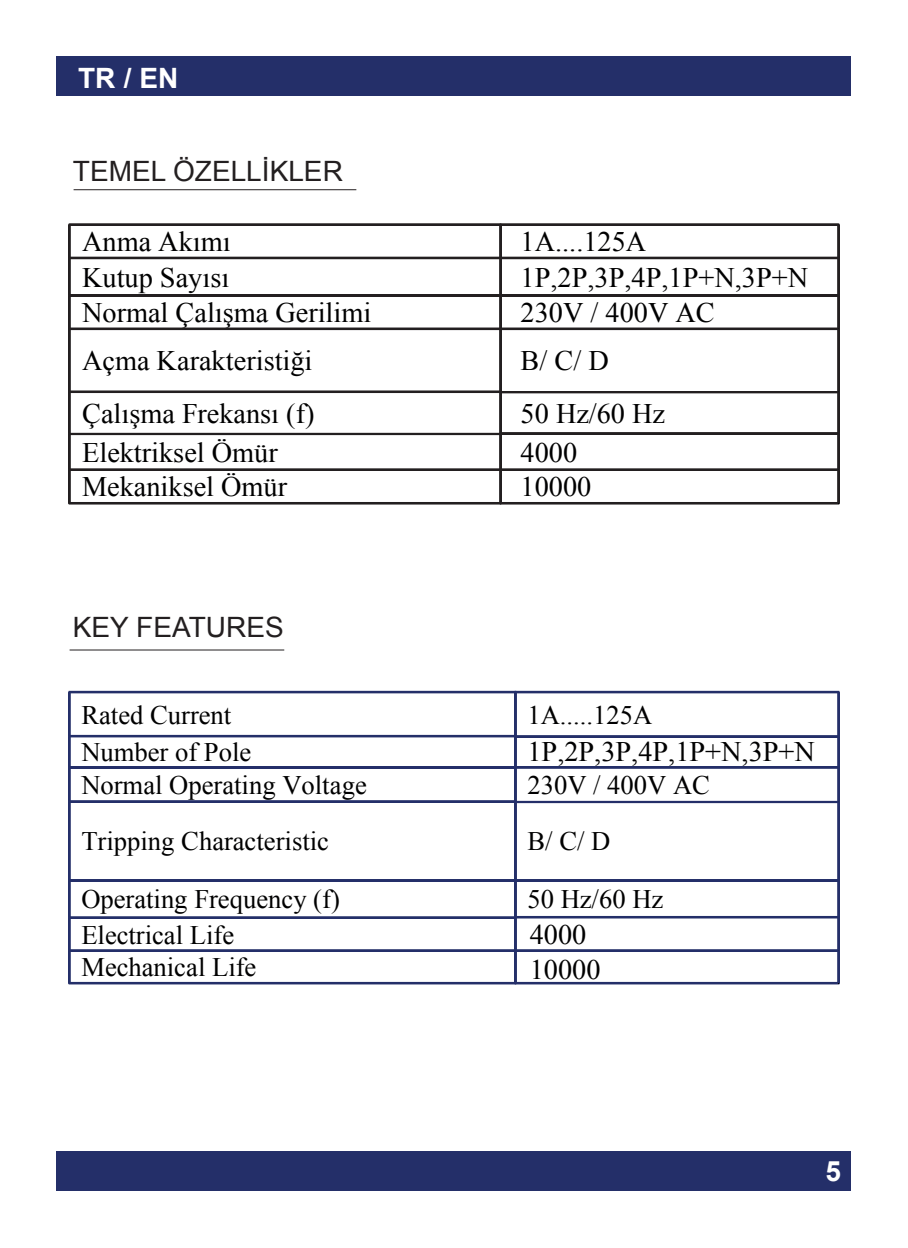
<style>
.page{position:relative;width:908px;height:1248px;background:#fff}
.page>*{position:absolute;margin:0;border:0;box-sizing:border-box;transform-origin:0 0}
.t1{font:28.4px/34.8px "Times New Roman";color:#000001}
.t2{font:28px "Arial";color:#231f20}
.t3{font:700 28px "Arial";color:#fff}
.t4{font:26.8px/32.8px "Times New Roman";color:#000001}
</style>
<div class="page">
<div style="left:57px;top:1150px;width:793px;height:40px;background:#242f69"></div>
<div style="left:57px;top:56px;width:793px;height:40px;background:#242f69"></div>
<hr style="left:74px;top:189px;width:282px;height:1px;background:#231f20">
<hr style="left:70px;top:649px;width:214px;height:1px;background:#231f20">
<div style="left:69px;top:223px;width:432px;height:3px;border:2px solid #231f20"></div>
<div style="left:499px;top:223px;width:339px;height:3px;border:2px solid #231f20"></div>
<div style="left:68px;top:224px;width:3px;height:35px;border:2px solid #231f20"></div>
<div style="left:499px;top:224px;width:2px;height:35px;border:2px solid #231f20"></div>
<div style="left:836px;top:224px;width:3px;height:35px;border:2px solid #231f20"></div>
<div style="left:70px;top:258px;width:430px;height:37px;background:linear-gradient(to right,#fff,#fff)"></div>
<div style="left:82px;top:261px;width:406px;height:32px;background:#fff"></div>
<div style="left:69px;top:257px;width:432px;height:2px;border:2px solid #231f20"></div>
<div style="left:499px;top:257px;width:339px;height:2px;border:2px solid #231f20"></div>
<div style="left:68px;top:257px;width:3px;height:39px;border:2px solid #231f20"></div>
<div style="left:499px;top:257px;width:2px;height:39px;border:2px solid #231f20"></div>
<div style="left:836px;top:257px;width:3px;height:39px;border:2px solid #231f20"></div>
<div style="left:69px;top:294px;width:432px;height:3px;border:2px solid #231f20"></div>
<div style="left:499px;top:294px;width:339px;height:3px;border:2px solid #231f20"></div>
<div style="left:68px;top:295px;width:3px;height:34px;border:2px solid #231f20"></div>
<div style="left:499px;top:295px;width:2px;height:34px;border:2px solid #231f20"></div>
<div style="left:836px;top:295px;width:3px;height:34px;border:2px solid #231f20"></div>
<div style="left:69px;top:327px;width:432px;height:3px;border:2px solid #231f20"></div>
<div style="left:499px;top:327px;width:339px;height:3px;border:2px solid #231f20"></div>
<div style="left:68px;top:328px;width:3px;height:64px;border:2px solid #231f20"></div>
<div style="left:499px;top:328px;width:2px;height:64px;border:2px solid #231f20"></div>
<div style="left:836px;top:328px;width:3px;height:64px;border:2px solid #231f20"></div>
<div style="left:69px;top:390px;width:432px;height:3px;border:2px solid #231f20"></div>
<div style="left:499px;top:391px;width:339px;height:2px;border:2px solid #231f20"></div>
<div style="left:68px;top:391px;width:3px;height:43px;border:2px solid #231f20"></div>
<div style="left:499px;top:391px;width:2px;height:43px;border:2px solid #231f20"></div>
<div style="left:836px;top:391px;width:3px;height:43px;border:2px solid #231f20"></div>
<div style="left:69px;top:433px;width:432px;height:2px;border:2px solid #231f20"></div>
<div style="left:499px;top:432px;width:339px;height:3px;border:2px solid #231f20"></div>
<div style="left:68px;top:433px;width:3px;height:37px;border:2px solid #231f20"></div>
<div style="left:499px;top:433px;width:2px;height:37px;border:2px solid #231f20"></div>
<div style="left:836px;top:433px;width:3px;height:37px;border:2px solid #231f20"></div>
<div style="left:69px;top:468px;width:432px;height:3px;border:2px solid #231f20"></div>
<div style="left:499px;top:468px;width:339px;height:3px;border:2px solid #231f20"></div>
<div style="left:68px;top:469px;width:3px;height:35px;border:2px solid #231f20"></div>
<div style="left:69px;top:502px;width:432px;height:2px;border:2px solid #231f20"></div>
<div style="left:499px;top:469px;width:2px;height:35px;border:2px solid #231f20"></div>
<div style="left:499px;top:502px;width:339px;height:2px;border:2px solid #231f20"></div>
<div style="left:836px;top:469px;width:3px;height:35px;border:2px solid #231f20"></div>
<div style="left:69px;top:690px;width:447px;height:3px;border:2px solid #242f69"></div>
<div style="left:514px;top:690px;width:324px;height:3px;border:2px solid #242f69"></div>
<div style="left:68px;top:691px;width:3px;height:45px;border:2px solid #242f69"></div>
<div style="left:514px;top:691px;width:2px;height:45px;border:2px solid #242f69"></div>
<div style="left:836px;top:691px;width:3px;height:45px;border:2px solid #242f69"></div>
<div style="left:69px;top:734px;width:447px;height:3px;border:2px solid #242f69"></div>
<div style="left:514px;top:735px;width:324px;height:2px;border:2px solid #242f69"></div>
<div style="left:68px;top:735px;width:3px;height:33px;border:2px solid #242f69"></div>
<div style="left:514px;top:735px;width:2px;height:33px;border:2px solid #242f69"></div>
<div style="left:836px;top:735px;width:3px;height:33px;border:2px solid #242f69"></div>
<div style="left:70px;top:767px;width:445px;height:34px;background:linear-gradient(to bottom,#fff,#fff)"></div>
<div style="left:81px;top:769px;width:422px;height:31px;background:#fff"></div>
<div style="left:515px;top:767px;width:322px;height:34px;background:linear-gradient(to bottom,#fff,#fff)"></div>
<div style="left:527px;top:769px;width:299px;height:31px;background:#fff"></div>
<div style="left:69px;top:766px;width:447px;height:2px;border:2px solid #242f69"></div>
<div style="left:514px;top:766px;width:324px;height:2px;border:2px solid #242f69"></div>
<div style="left:68px;top:766px;width:3px;height:36px;border:2px solid #242f69"></div>
<div style="left:514px;top:766px;width:2px;height:36px;border:2px solid #242f69"></div>
<div style="left:836px;top:766px;width:3px;height:36px;border:2px solid #242f69"></div>
<div style="left:69px;top:800px;width:447px;height:2px;border:2px solid #242f69"></div>
<div style="left:514px;top:800px;width:324px;height:3px;border:2px solid #242f69"></div>
<div style="left:68px;top:801px;width:3px;height:79px;border:2px solid #242f69"></div>
<div style="left:514px;top:801px;width:2px;height:79px;border:2px solid #242f69"></div>
<div style="left:836px;top:801px;width:3px;height:79px;border:2px solid #242f69"></div>
<div style="left:70px;top:880px;width:445px;height:36px;background:linear-gradient(to right,#fff,#fff)"></div>
<div style="left:81px;top:883px;width:422px;height:30px;background:#fff"></div>
<div style="left:515px;top:880px;width:322px;height:36px;background:linear-gradient(to right,#fff,#fff)"></div>
<div style="left:527px;top:883px;width:299px;height:30px;background:#fff"></div>
<div style="left:69px;top:879px;width:447px;height:2px;border:2px solid #242f69"></div>
<div style="left:514px;top:879px;width:324px;height:2px;border:2px solid #242f69"></div>
<div style="left:68px;top:879px;width:3px;height:38px;border:2px solid #242f69"></div>
<div style="left:514px;top:879px;width:2px;height:38px;border:2px solid #242f69"></div>
<div style="left:836px;top:879px;width:3px;height:38px;border:2px solid #242f69"></div>
<div style="left:69px;top:916px;width:447px;height:2px;border:2px solid #242f69"></div>
<div style="left:514px;top:915px;width:324px;height:3px;border:2px solid #242f69"></div>
<div style="left:68px;top:916px;width:3px;height:35px;border:2px solid #242f69"></div>
<div style="left:514px;top:916px;width:2px;height:35px;border:2px solid #242f69"></div>
<div style="left:836px;top:916px;width:3px;height:35px;border:2px solid #242f69"></div>
<div style="left:69px;top:949px;width:447px;height:2px;border:2px solid #242f69"></div>
<div style="left:514px;top:949px;width:324px;height:2px;border:2px solid #242f69"></div>
<div style="left:68px;top:950px;width:3px;height:33px;border:2px solid #242f69"></div>
<div style="left:69px;top:981px;width:447px;height:3px;border:2px solid #242f69"></div>
<div style="left:514px;top:950px;width:2px;height:33px;border:2px solid #242f69"></div>
<div style="left:514px;top:981px;width:324px;height:3px;border:2px solid #242f69"></div>
<div style="left:836px;top:950px;width:3px;height:33px;border:2px solid #242f69"></div>
<p class="t3" style="left:78px;top:60px;width:102px">TR / EN</p>
<p class="t2" style="left:73px;top:153px;width:271px">TEMEL ÖZELLİKLER</p>
<p class="t1" style="left:82px;top:224px;width:150px">Anma Akımı</p>
<p class="t1" style="left:520px;top:224px;width:127px">1A....125A</p>
<p class="t1" style="left:82px;top:259px;width:148px">Kutup Sayısı</p>
<p class="t1" style="left:520px;top:259px;width:289px">1P,2P,3P,4P,1P+N,3P+N</p>
<p class="t1" style="left:82px;top:295px;width:290px">Normal Çalışma Gerilimi</p>
<p class="t1" style="left:520px;top:295px;width:195px">230V / 400V AC</p>
<p class="t1" style="left:82px;top:343px;width:232px">Açma Karakteristiği</p>
<p class="t1" style="left:520px;top:343px;width:90px">B/ C/ D</p>
<p class="t1" style="left:82px;top:395px;width:234px">Çalışma Frekansı (f)</p>
<p class="t1" style="left:520px;top:395px;width:146px">50 Hz/60 Hz</p>
<p class="t1" style="left:82px;top:434px;width:197px">Elektriksel Ömür</p>
<p class="t1" style="left:520px;top:434px;width:58px">4000</p>
<p class="t1" style="left:82px;top:469px;width:206px">Mekaniksel Ömür</p>
<p class="t1" style="left:520px;top:469px;width:72px">10000</p>
<p class="t2" style="left:73px;top:609px;width:212px">KEY FEATURES</p>
<p class="t4" style="left:81px;top:697px;width:151px">Rated Current</p>
<p class="t4" style="left:527px;top:697px;width:126px">1A.....125A</p>
<p class="t4" style="left:81px;top:735px;width:287px">Number of Pole<br>Normal Operating Voltage</p>
<p class="t1" style="left:527px;top:733px;width:289px">1P,2P,3P,4P,1P+N,3P+N</p>
<p class="t4" style="left:527px;top:768px;width:184px">230V / 400V AC</p>
<p class="t4" style="left:81px;top:824px;width:249px">Tripping Characteristic</p>
<p class="t4" style="left:527px;top:824px;width:84px">B/ C/ D</p>
<p class="t4" style="left:81px;top:882px;width:260px">Operating Frequency (f)</p>
<p class="t4" style="left:527px;top:882px;width:137px">50 Hz/60 Hz</p>
<p class="t4" style="left:81px;top:918px;width:176px">Electrical Life<br>Mechanical Life</p>
<p class="t1" style="left:529px;top:917px;width:72px">4000<br>10000</p>
<p class="t3" style="left:825px;top:1152px;width:17px">5</p>
</div>
